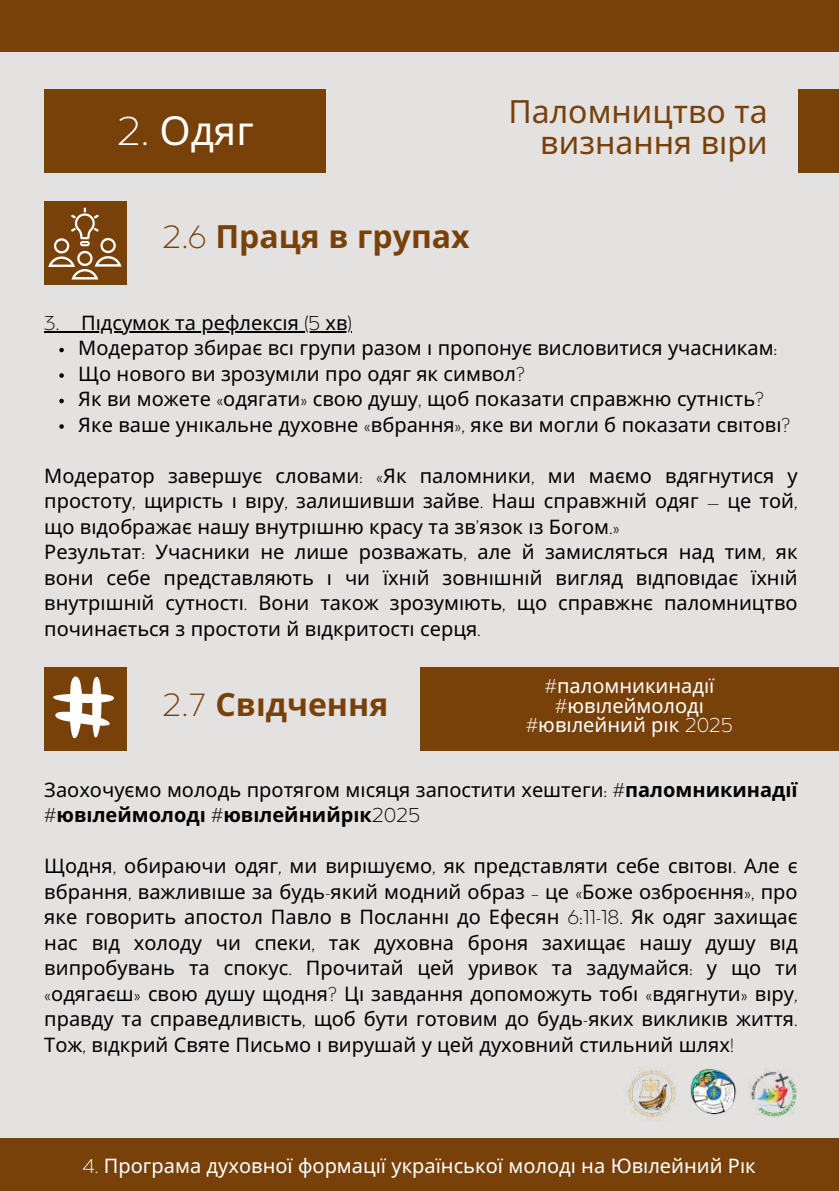
<style>
.page{position:relative;width:839px;height:1191px;background:#fff}
.page>*{position:absolute;margin:0;border:0;box-sizing:border-box;transform-origin:0 0}
.t1{font:40px "Noto Sans";color:#fff}
.t2{font:700 32px "Noto Sans";color:#784109}
.t3{font:32px/31.6px "Noto Sans";color:#784109;text-align:right}
.t4{font:20px/25.6px "Noto Sans";color:#000}
.t5{font:20px/19.6px "Noto Sans";color:#fff;text-align:center}
.s1{font-family:"Balgin";font-weight:200}
.s2{font-weight:700}
</style>
<div class="page">
<div style="left:0;top:0;width:838px;height:1191px;background:#e4e1e1"></div>
<div style="left:0;top:0;width:838px;height:51px;background:#784109"></div>
<div style="left:0;top:1138px;width:838px;height:53px;background:#784109"></div>
<svg style="left:44px;top:331px;width:15px;height:2px"></svg>
<hr style="left:59px;top:331px;width:22px;height:2px;background:#000">
<hr style="left:81px;top:331px;width:271px;height:2px;background:#000">
<svg style="left:59px;top:348px;width:5px;height:4px"></svg>
<svg style="left:59px;top:373px;width:5px;height:5px"></svg>
<svg style="left:59px;top:399px;width:5px;height:4px"></svg>
<svg style="left:59px;top:424px;width:5px;height:5px"></svg>
<div style="left:44px;top:89px;width:282px;height:84px;background:#784109"></div>
<div style="left:797px;top:89px;width:41px;height:84px;background:#784109"></div>
<img style="left:626px;top:1068px;width:51px;height:54px">
<img style="left:690px;top:1069px;width:46px;height:45px">
<img style="left:748px;top:1069px;width:49px;height:49px">
<div style="left:44px;top:202px;width:82px;height:83px;background:#784109"></div>
<svg style="left:48px;top:208px;width:74px;height:71px"></svg>
<div style="left:420px;top:667px;width:418px;height:84px;background:#784109"></div>
<div style="left:44px;top:667px;width:82px;height:84px;background:#784109"></div>
<svg style="left:53px;top:676px;width:61px;height:63px"></svg>
<h1 class="t1" style="left:117px;top:102px;width:138px"><span class="s1">2.</span> Одяг</h1>
<h2 class="t2" style="left:162px;top:214px;width:309px"><span class="s1">2.6</span> Праця в групах</h2>
<h2 class="t3" style="left:508px;top:94px;width:261px">Паломництво та визнання ві ри</h2>
<p class="t4" style="left:78px;top:309px;width:713px;text-indent:-34px"><span class="s1">3.</span> Підсумок та рефлексія <span class="s1">(5</span> хв<span class="s1">)<br></span>Модератор збирає всі групи разом і пропонує висловитися учасникам<span class="s1">:<br></span>Що нового ви зрозуміли про одяг як символ<span class="s1">?<br></span>Як ви можете <span class="s1">«</span>одягати<span class="s1">»</span> свою душу<span class="s1">,</span> щоб показати справжню сутні сть<span class="s1">?<br></span>Яке ваше уні кальне духовне <span class="s1">«</span>вбрання<span class="s1">»,</span> яке ви могли б показати світові<span class="s1">?</span></p>
<p class="t4" style="left:44px;top:462px;width:754px">Модератор завершує словами<span class="s1">: «</span>Як паломники<span class="s1">,</span> ми маємо вдягнутися у простоту<span class="s1">,</span> щирість і ві ру<span class="s1">,</span> залишивши зайве<span class="s1">.</span> Наш справжні й одяг <span class="s1">—</span> це той<span class="s1">, </span>що відображає нашу внутрі шню красу та зв<span class="s1">’</span>язок із Богом<span class="s1">.»<br></span>Результат<span class="s1">:</span> Учасники не лише розважать<span class="s1">,</span> але й замисляться над тим<span class="s1">,</span> як вони себе представляють і чи їхні й зовні шні й вигляд відповідає їхні й внутрі шні й сутності<span class="s1">.</span> Вони також зрозумі ють<span class="s1">,</span> що справжнє паломництво починається з простоти й відкритості серця<span class="s1">.</span></p>
<h2 class="t2" style="left:162px;top:682px;width:227px"><span class="s1">2.7</span> Свідчення</h2>
<p class="t5" style="left:526px;top:676px;width:208px"><span class="s1">#</span>паломникинадії <span class="s1">#</span>ювілеймолоді <span class="s1">#</span>ювілейний рі к <span class="s1">2025</span></p>
<p class="t4" style="left:44px;top:776px;width:754px">Заохочуємо молодь протягом місяця запостити хештеги<span class="s1">: #</span><span class="s2">паломникинадії </span><span class="s1">#</span><span class="s2">ювілеймолоді</span> <span class="s1">#</span><span class="s2">ювілейнийрі к</span><span class="s1">2025</span></p>
<p class="t4" style="left:44px;top:853px;width:754px;text-align:justify">Щодня<span class="s1">,</span> обираючи одяг<span class="s1">,</span> ми вирі шуємо<span class="s1">,</span> як представляти себе світові<span class="s1">.</span> Але є вбрання<span class="s1">,</span> важливі ше за будь<span class="s1">-</span>який модний образ <span class="s1">–</span> це <span class="s1">«</span>Боже озброєння<span class="s1">»,</span> про яке говорить апостол Павло в Посланні до Ефесян <span class="s1">6:11-18.</span> Як одяг захищає нас від холоду чи спеки<span class="s1">,</span> так духовна броня захищає нашу душу від випробувань та спокус<span class="s1">.</span> Прочитай цей уривок та задумайся<span class="s1">:</span> у що ти <span class="s1">«</span>одягаєш<span class="s1">»</span> свою душу щодня<span class="s1">?</span> Ці завдання допоможуть тобі <span class="s1">«</span>вдягнути<span class="s1">»</span> ві ру<span class="s1">, </span>правду та справедливі сть<span class="s1">,</span> щоб бути готовим до будь<span class="s1">-</span>яких викликі в життя<span class="s1">.<br></span>Тож<span class="s1">,</span> відкрий Святе Письмо і вирушай у цей духовний стильний шлях<span class="s1">!</span></p>
<p class="t5" style="left:82px;top:1155px;width:675px"><span class="s1">4.</span> Програма духовної формації української молоді на Ювілейний Рі к</p>
</div>
